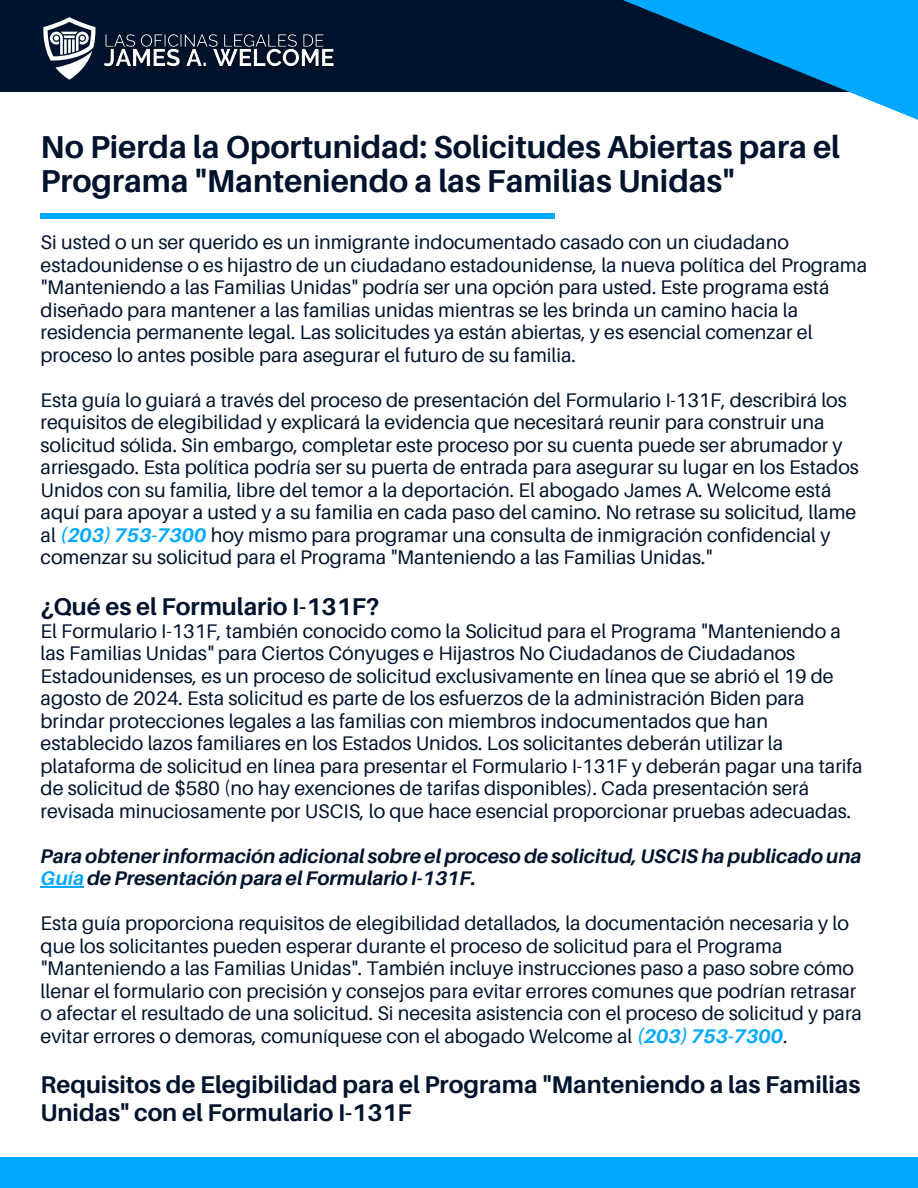
<style>
.page{position:relative;width:918px;height:1188px;background:#fff}
.page>*{position:absolute;margin:0;border:0;box-sizing:border-box;transform-origin:0 0}
.t1{font:700 31.65px/33.8px "Aileron";color:#00132d}
.t2{font:700 24.15px/28.2px "Aileron";color:#00132d}
.t3{font:19.65px/22.5px "Aileron";color:#00132d}
.t4{font:italic 700 19.65px/22.5px "Aileron";color:#00132d}
.s1{font-weight:700;font-style:italic;color:#00a8ff}
.s2{color:#00a8ff}
</style>
<div class="page">
<div style="left:0;top:0;width:918px;height:92px;background:#00132d"></div>
<div style="left:0;top:1158px;width:918px;height:30px;background:#00a8ff"></div>
<svg style="left:43px;top:17px;width:53px;height:63px"></svg>
<svg style="left:623px;top:0;width:295px;height:120px;fill:#00a8ff"></svg>
<img style="left:105px;top:34px;width:219px;height:5px">
<img style="left:93px;top:39px;width:241px;height:41px">
<hr style="left:41px;top:886px;width:43px;height:1px;background:#00a8ff">
<div style="left:41px;top:213px;width:514px;height:6px;background:#00a8ff"></div>
<p class="t1" style="left:41px;top:130px;width:801px">No Pierda la Oportunidad: Solicitudes Abiertas para el<br>Programa "Manteniendo a las Familias Unidas"</p>
<h1 class="t3" style="left:41px;top:231px;width:828px">Si usted o un ser querido es un inmigrante indocumentado casado con un ciudadano estadounidense o es hijastro de un ciudadano estadounidense, la nueva política del Programa "Manteniendo a las Familias Unidas" podría ser una opción para usted. Este programa está diseñado para mantener a las familias unidas mientras se les brinda un camino hacia la residencia permanente legal. Las solicitudes ya están abiertas, y es esencial comenzar el proceso lo antes posible para asegurar el futuro de su familia.</h1>
<h5 class="t3" style="left:41px;top:388px;width:820px">Esta guía lo guiará a través del proceso de presentación del Formulario I-131F, describirá los requisitos de elegibilidad y explicará la evidencia que necesitará reunir para construir una solicitud sólida. Sin embargo, completar este proceso por su cuenta puede ser abrumador y arriesgado. Esta política podría ser su puerta de entrada para asegurar su lugar en los Estados Unidos con su familia, libre del temor a la deportación. El abogado James A. Welcome está aquí para apoyar a usted y a su familia en cada paso del camino. No retrase su solicitud, llame al <span class="s1">(203) 753-7300</span> hoy mismo para programar una consulta de inmigración confidencial y comenzar su solicitud para el Programa "Manteniendo a las Familias Unidas."</h5>
<h5 class="t2" style="left:41px;top:592px;width:340px">¿Qué es el Formulario I-131F?</h5>
<h5 class="t3" style="left:41px;top:619px;width:824px">El Formulario I-131F, también conocido como la Solicitud para el Programa "Manteniendo a las Familias Unidas" para Ciertos Cónyuges e Hijastros No Ciudadanos de Ciudadanos Estadounidenses, es un proceso de solicitud exclusivamente en línea que se abrió el 19 de agosto de 2024. Esta solicitud es parte de los esfuerzos de la administración Biden para brindar protecciones legales a las familias con miembros indocumentados que han establecido lazos familiares en los Estados Unidos. Los solicitantes deberán utilizar la plataforma de solicitud en línea para presentar el Formulario I-131F y deberán pagar una tarifa de solicitud de $580 (no hay exenciones de tarifas disponibles). Cada presentación será revisada minuciosamente por USCIS, lo que hace esencial proporcionar pruebas adecuadas.</h5>
<h5 class="t4" style="left:41px;top:844px;width:822px">Para obtener información adicional sobre el proceso de solicitud, USCIS ha publicado una<br><span class="s2">Guía</span> de Presentación para el Formulario I-131F.</h5>
<h4 class="t3" style="left:41px;top:912px;width:823px">Esta guía proporciona requisitos de elegibilidad detallados, la documentación necesaria y lo que los solicitantes pueden esperar durante el proceso de solicitud para el Programa "Manteniendo a las Familias Unidas". También incluye instrucciones paso a paso sobre cómo llenar el formulario con precisión y consejos para evitar errores comunes que podrían retrasar o afectar el resultado de una solicitud. Si necesita asistencia con el proceso de solicitud y para evitar errores o demoras, comuníquese con el abogado Welcome al <span class="s1">(203) 753-7300</span>.</h4>
<h5 class="t2" style="left:41px;top:1070px;width:821px">Requisitos de Elegibilidad para el Programa "Manteniendo a las Familias<br>Unidas" con el Formulario I-131F</h5>
</div>
